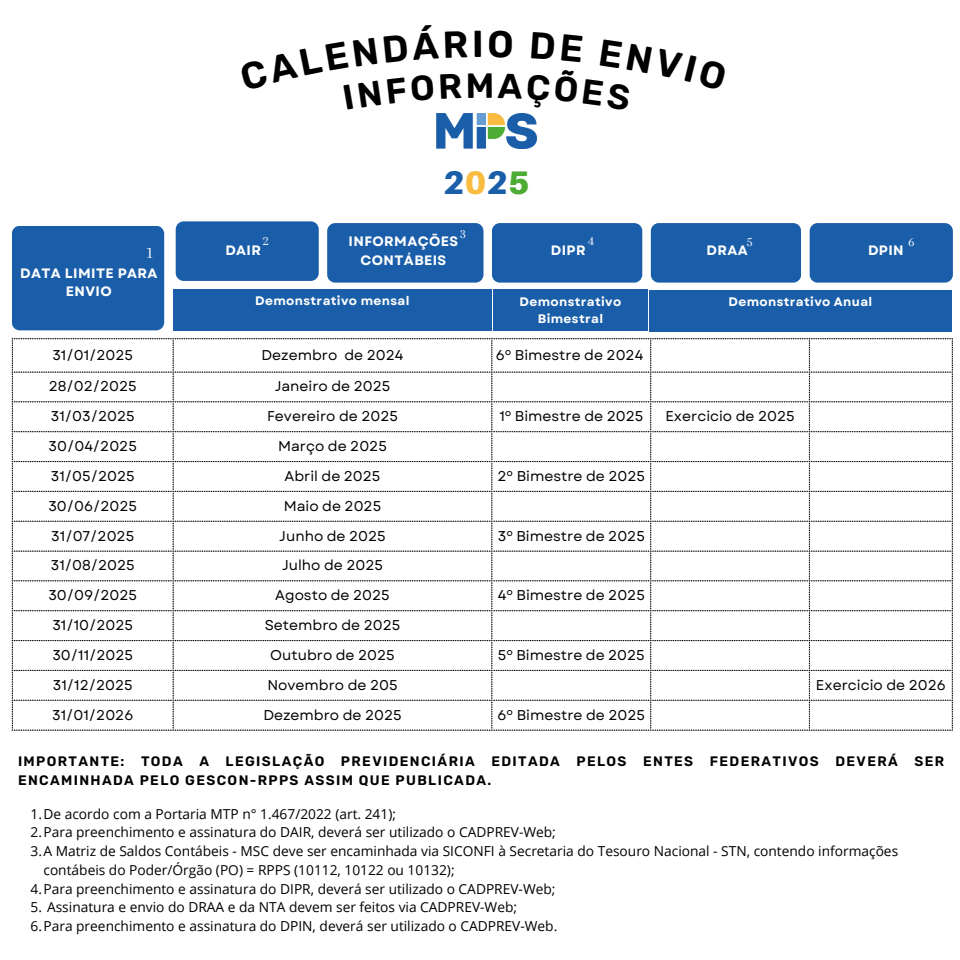
<style>
.page{position:relative;width:960px;height:960px;background:#fff}
.page>*{position:absolute;margin:0;border:0;box-sizing:border-box;transform-origin:0 0}
.t1{font:600 37.5px "Rubik";color:#000}
.t2{font:600 35px "Rubik";color:#000}
.t3{font:900 32.62px "Aileron";color:#1a5ea9}
.t4{font:17.5px "Arapey";color:#fff}
.t5{font:14.12px "Garet";color:#000}
.t6{font:13.75px/18.8px "Open Sans";color:#000}
.t7{font:600 13.75px/18.8px "Rubik";letter-spacing:.1em;color:#000}
.t8{font:13.75px "Arapey";color:#fff}
.t9{font:700 13.62px/18.8px "Garet";letter-spacing:.03em;color:#fff;text-align:center}
.t10{font:700 12.25px/16.9px "Garet";letter-spacing:.03em;color:#fff;text-align:center}
.s1{color:#f9bc41}
.s2{color:#4cac33}
</style>
<div class="page">
<div style="left:176px;top:221px;width:143px;height:60px;background:#1a5ea9;border-radius:8px"></div>
<div style="left:327px;top:223px;width:156px;height:60px;background:#1a5ea9;border-radius:8px"></div>
<div style="left:492px;top:223px;width:150px;height:60px;background:#1a5ea9;border-radius:8px"></div>
<div style="left:651px;top:223px;width:150px;height:60px;background:#1a5ea9;border-radius:8px"></div>
<div style="left:810px;top:223px;width:143px;height:60px;background:#1a5ea9;border-radius:8px"></div>
<div style="left:12px;top:226px;width:152px;height:104px;background:#1a5ea9;border-radius:8px"></div>
<svg style="left:12px;top:338px;width:162px;height:393px"></svg>
<svg style="left:175px;top:338px;width:147px;height:393px"></svg>
<svg style="left:324px;top:338px;width:169px;height:393px"></svg>
<svg style="left:494px;top:338px;width:157px;height:393px"></svg>
<svg style="left:652px;top:338px;width:158px;height:393px"></svg>
<svg style="left:811px;top:338px;width:142px;height:393px"></svg>
<div style="left:173px;top:289px;width:318px;height:41px;background:#1a5ea9"></div>
<div style="left:493px;top:290px;width:155px;height:41px;background:#1a5ea9"></div>
<div style="left:649px;top:290px;width:302px;height:42px;background:#1a5ea9"></div>
<img style="left:436px;top:114px;width:101px;height:35px">
<p class="t1" style="left:472px;top:22px;width:13px">I</p>
<p class="t2" style="left:466px;top:65px;width:30px">M</p>
<p class="t4" style="left:146px;top:243px;width:10px">1</p>
<p class="t9" style="left:20px;top:263px;width:139px">DATA LIMITE PARA<br>ENVIO</p>
<p class="t8" style="left:263px;top:233px;width:8px">2</p>
<p class="t9" style="left:225px;top:241px;width:37px">DAIR</p>
<h3 class="t3" style="left:443px;top:162px;width:88px">2<span class="s1">0</span>2<span class="s2">5</span></h3>
<p class="t8" style="left:460px;top:226px;width:8px">3</p>
<p class="t9" style="left:349px;top:232px;width:111px">INFORMAÇÕES<br>CONTÁBEIS</p>
<p class="t8" style="left:588px;top:233px;width:8px">4</p>
<p class="t8" style="left:746px;top:234px;width:8px">5</p>
<p class="t8" style="left:908px;top:234px;width:8px">6</p>
<p class="t9" style="left:551px;top:241px;width:36px">DIPR</p>
<p class="t9" style="left:706px;top:241px;width:43px">DRAA</p>
<p class="t9" style="left:868px;top:241px;width:37px">DPIN</p>
<p class="t10" style="left:255px;top:293px;width:156px">Demonstrativo mensal</p>
<p class="t10" style="left:520px;top:293px;width:103px">Demonstrativo<br>Bimestral</p>
<p class="t10" style="left:729px;top:294px;width:145px">Demonstrativo Anual</p>
<h1 class="t5" style="left:52px;top:345px;width:82px">31/01/2025</h1>
<h1 class="t5" style="left:261px;top:345px;width:144px">Dezembro de 2024</h1>
<p class="t5" style="left:496px;top:345px;width:149px">6º Bimestre de 2024</p>
<h3 class="t5" style="left:49px;top:376px;width:90px">28/02/2025</h3>
<p class="t5" style="left:275px;top:376px;width:117px">Janeiro de 2025</p>
<p class="t5" style="left:51px;top:406px;width:85px">31/03/2025</p>
<h3 class="t5" style="left:267px;top:406px;width:132px">Fevereiro de 2025</h3>
<p class="t5" style="left:499px;top:406px;width:145px">1º Bimestre de 2025</p>
<h3 class="t5" style="left:665px;top:406px;width:131px">Exercicio de 2025</h3>
<h3 class="t5" style="left:49px;top:436px;width:90px">30/04/2025</h3>
<p class="t5" style="left:278px;top:436px;width:110px">Março de 2025</p>
<p class="t5" style="left:51px;top:466px;width:85px">31/05/2025</p>
<p class="t5" style="left:285px;top:466px;width:97px">Abril de 2025</p>
<p class="t5" style="left:498px;top:466px;width:149px">2º Bimestre de 2025</p>
<p class="t5" style="left:48px;top:496px;width:90px">30/06/2025</p>
<p class="t5" style="left:284px;top:496px;width:99px">Maio de 2025</p>
<p class="t5" style="left:51px;top:525px;width:84px">31/07/2025</p>
<p class="t5" style="left:279px;top:525px;width:108px">Junho de 2025</p>
<p class="t5" style="left:498px;top:525px;width:149px">3º Bimestre de 2025</p>
<p class="t5" style="left:51px;top:555px;width:85px">31/08/2025</p>
<p class="t5" style="left:282px;top:555px;width:102px">Julho de 2025</p>
<p class="t5" style="left:48px;top:585px;width:90px">30/09/2025</p>
<p class="t5" style="left:275px;top:585px;width:116px">Agosto de 2025</p>
<p class="t5" style="left:498px;top:585px;width:149px">4º Bimestre de 2025</p>
<p class="t5" style="left:52px;top:615px;width:82px">31/10/2025</p>
<p class="t5" style="left:265px;top:615px;width:137px">Setembro de 2025</p>
<p class="t5" style="left:52px;top:645px;width:82px">30/11/2025</p>
<p class="t5" style="left:270px;top:645px;width:126px">Outubro de 2025</p>
<p class="t5" style="left:498px;top:645px;width:148px">5º Bimestre de 2025</p>
<p class="t5" style="left:53px;top:675px;width:81px">31/12/2025</p>
<p class="t5" style="left:267px;top:675px;width:132px">Novembro de 205</p>
<p class="t5" style="left:816px;top:675px;width:131px">Exercicio de 2026</p>
<p class="t5" style="left:52px;top:704px;width:83px">31/01/2026</p>
<p class="t5" style="left:263px;top:704px;width:140px">Dezembro de 2025</p>
<p class="t5" style="left:498px;top:704px;width:149px">6º Bimestre de 2025</p>
<p class="t7" style="left:18px;top:752px;width:928px">IMPORTANTE: TODA A LEGISLAÇÃO PREVIDENCIÁRIA EDITADA PELOS ENTES FEDERATIVOS DEVERÁ SER<br>ENCAMINHADA PELO GESCON-RPPS ASSIM QUE PUBLICADA.</p>
<p class="t6" style="left:31px;top:804px;width:367px">1.De acordo com a Portaria MTP n° 1.467/2022 (art. 241);</p>
<p class="t6" style="left:31px;top:823px;width:527px">2.Para preenchimento e assinatura do DAIR, deverá ser utilizado o CADPREV-Web;</p>
<p class="t6" style="left:31px;top:841px;width:869px">3.A Matriz de Saldos Contábeis - MSC deve ser encaminhada via SICONFI à Secretaria do Tesouro Nacional - STN, contendo informações</p>
<p class="t6" style="left:43px;top:860px;width:413px">contábeis do Poder/Órgão (PO) = RPPS (10112, 10122 ou 10132);</p>
<p class="t6" style="left:31px;top:879px;width:526px">4.Para preenchimento e assinatura do DIPR, deverá ser utilizado o CADPREV-Web;</p>
<p class="t6" style="left:31px;top:898px;width:528px">5. Assinatura e envio do DRAA e da NTA devem ser feitos via CADPREV-Web;<br>6.Para preenchimento e assinatura do DPIN, deverá ser utilizado o CADPREV-Web.</p>
</div>
